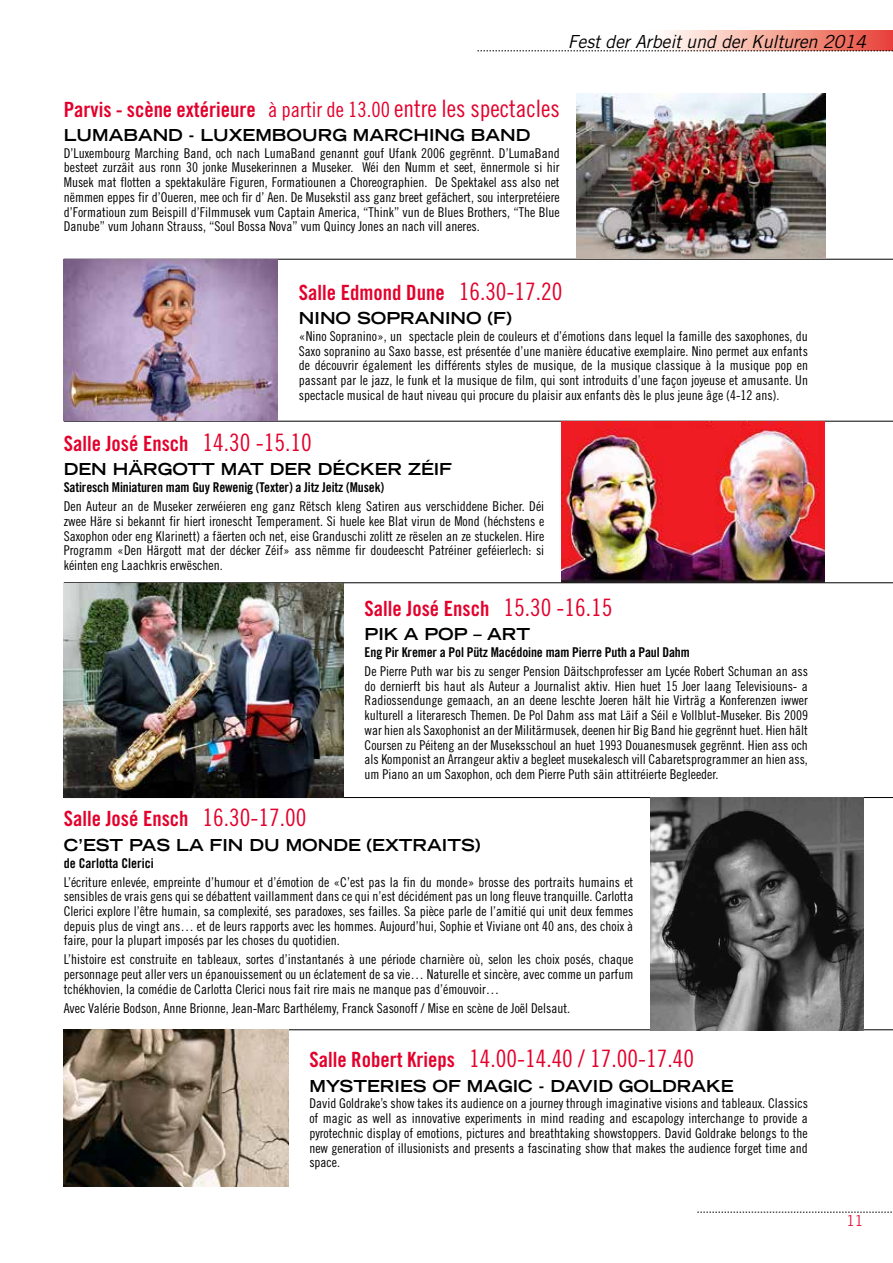
<style>
.page{position:relative;width:893px;height:1263px;background:#fff}
.page>*{position:absolute;margin:0;border:0;box-sizing:border-box;transform-origin:0 0}
.t1{font:24px "Trade Gothic LT Std Cn 18";color:#e3002c}
.t2{font:21px "Trade Gothic LT Std Bd Cn 20";color:#e3002c}
.t3{font:italic 18px "Trade Gothic LT Std";letter-spacing:-.01em;color:#000}
.t4{font:700 expanded 16.5px "Trade Gothic LT Std";color:#000}
.t5{font:300 15px "Trade Gothic LT Std";color:#e3002c}
.t6{font:13.5px/14.7px "Trade Gothic LT Std Cn 18";color:#000;text-align:justify}
.t7{font:13.5px "Trade Gothic LT Std Bd Cn 20";letter-spacing:-.01em;color:#000}
.s1{font-family:"Trade Gothic LT Std Cn 18"}
.s2{font-family:"Trade Gothic LT Std Cn 18";font-size:24px}
.s3{font-family:"Trade Gothic LT Std Bd Cn 20";font-size:21px}
</style>
<div class="page">
<svg style="left:477px;top:31px;width:416px;height:20px"></svg>
<svg style="left:477px;top:51px;width:416px;height:1px"></svg>
<hr style="left:64px;top:421px;width:829px;height:1px;background:#000">
<hr style="left:64px;top:582px;width:829px;height:1px;background:#000">
<hr style="left:64px;top:1029px;width:829px;height:1px;background:#000">
<hr style="left:64px;top:797px;width:829px;height:1px;background:#000">
<hr style="left:64px;top:259px;width:829px;height:1px;background:#000">
<img style="left:577px;top:93px;width:248px;height:166px">
<img style="left:64px;top:259px;width:214px;height:161px">
<img style="left:561px;top:422px;width:264px;height:160px">
<img style="left:64px;top:584px;width:279px;height:214px">
<img style="left:650px;top:798px;width:213px;height:232px">
<img style="left:64px;top:1030px;width:224px;height:156px">
<svg style="left:697px;top:1212px;width:195px;height:1px"></svg>
<h3 class="t3" style="left:568px;top:31px;width:300px">Fest der Arbeit und der Kulturen 2014</h3>
<h2 class="t2" style="left:64px;top:96px;width:497px">Parvis - scène extérieure <span class="s1">à partir de 13.00</span> <span class="s2">entre les spectacles</span></h2>
<p class="t4" style="left:64px;top:124px;width:468px">LUMABAND - LUXEMBOURG MARCHING BAND</p>
<p class="t6" style="left:64px;top:145px;width:497px">D’Luxembourg Marching Band, och nach LumaBand genannt gouf Ufank 2006 gegrënnt. D’LumaBand besteet zurzäit aus ronn 30 jonke Musekerinnen a Museker. Wéi den Numm et seet, ënnermole si hir Musek mat flotten a spektakuläre Figuren, Formatiounen a Choreographien. De Spektakel ass also net nëmmen eppes fir d’Oueren, mee och fir d’ Aen. De Musekstil ass ganz breet gefächert, sou interpretéiere d’Formatioun zum Beispill d’Filmmusek vum Captain America, “Think” vun de Blues Brothers, “The Blue Danube” vum Johann Strauss, “Soul Bossa Nova” vum Quincy Jones an nach vill aneres.</p>
<h2 class="t2" style="left:299px;top:279px;width:265px">Salle Edmond Dune <span class="s2">16.30-17.20</span></h2>
<p class="t4" style="left:299px;top:307px;width:214px">NINO SOPRANINO (F)</p>
<p class="t6" style="left:299px;top:329px;width:510px">«Nino Sopranino», un spectacle plein de couleurs et d’émotions dans lequel la famille des saxophones, du Saxo sopranino au Saxo basse, est présentée d’une manière éducative exemplaire. Nino permet aux enfants de découvrir également les différents styles de musique, de la musique classique à la musique pop en passant par le jazz, le funk et la musique de film, qui sont introduits d’une façon joyeuse et amusante. Un spectacle musical de haut niveau qui procure du plaisir aux enfants dès le plus jeune âge (4-12 ans).</p>
<h2 class="t2" style="left:64px;top:431px;width:249px">Salle José Ensch <span class="s2">14.30 -15.10</span></h2>
<p class="t4" style="left:64px;top:459px;width:390px">DEN HÄRGOTT MAT DER DÉCKER ZÉIF</p>
<p class="t7" style="left:64px;top:479px;width:322px">Satiresch Miniaturen mam Guy Rewenig (Texter) a Jitz Jeitz (Musek)</p>
<p class="t6" style="left:64px;top:499px;width:482px">Den Auteur an de Museker zerwéieren eng ganz Rëtsch kleng Satiren aus verschiddene Bicher. Déi zwee Häre si bekannt fir hiert ironescht Temperament. Si huele kee Blat virun de Mond (héchstens e Saxophon oder eng Klarinett) a fäerten och net, eise Granduschi zolitt ze rëselen an ze stuckelen. Hire Programm «Den Härgott mat der décker Zéif» ass nëmme fir doudeescht Patréiner geféierlech: si kéinten eng Laachkris erwëschen.</p>
<h2 class="t2" style="left:365px;top:596px;width:249px">Salle José Ensch <span class="s2">15.30 -16.15</span></h2>
<p class="t4" style="left:365px;top:623px;width:167px">PIK A POP – ART</p>
<p class="t7" style="left:365px;top:644px;width:327px">Eng Pir Kremer a Pol Pütz Macédoine mam Pierre Puth a Paul Dahm</p>
<p class="t6" style="left:365px;top:664px;width:445px">De Pierre Puth war bis zu senger Pension Däitschprofesser am Lycée Robert Schuman an ass do dernierft bis haut als Auteur a Journalist aktiv. Hien huet 15 Joer laang Televisiouns- a Radiossendunge gemaach, an an deene leschte Joeren hält hie Virträg a Konferenzen iwwer kulturell a literaresch Themen. De Pol Dahm ass mat Läif a Séil e Vollblut-Museker. Bis 2009 war hien als Saxophonist an der Militärmusek, deenen hir Big Band hie gegrënnt huet. Hien hält Coursen zu Péiteng an der Museksschoul an huet 1993 Douanesmusek gegrënnt. Hien ass och als Komponist an Arrangeur aktiv a begleet musekalesch vill Cabaretsprogrammer an hien ass, um Piano an um Saxophon, och dem Pierre Puth säin attitréierte Begleeder.</p>
<h2 class="t2" style="left:64px;top:806px;width:244px">Salle José Ensch <span class="s2">16.30-17.00</span></h2>
<p class="t4" style="left:64px;top:834px;width:418px">C’EST PAS LA FIN DU MONDE (EXTRAITS)</p>
<p class="t7" style="left:64px;top:854px;width:91px">de Carlotta Clerici</p>
<p class="t6" style="left:64px;top:874px;width:571px">L’écriture enlevée, empreinte d’humour et d’émotion de «C’est pas la fin du monde» brosse des portraits humains et sensibles de vrais gens qui se débattent vaillamment dans ce qui n’est décidément pas un long fleuve tranquille. Carlotta Clerici explore l’être humain, sa complexité, ses paradoxes, ses failles. Sa pièce parle de l’amitié qui unit deux femmes depuis plus de vingt ans… et de leurs rapports avec les hommes. Aujourd’hui, Sophie et Viviane ont 40 ans, des choix à faire, pour la plupart imposés par les choses du quotidien.</p>
<p class="t6" style="left:64px;top:952px;width:571px">L’histoire est construite en tableaux, sortes d’instantanés à une période charnière où, selon les choix posés, chaque personnage peut aller vers un épanouissement ou un éclatement de sa vie… Naturelle et sincère, avec comme un parfum tchékhovien, la comédie de Carlotta Clerici nous fait rire mais ne manque pas d’émouvoir…</p>
<p class="t6" style="left:64px;top:1000px;width:508px">Avec Valérie Bodson, Anne Brionne, Jean-Marc Barthélemy, Franck Sasonoff / Mise en scène de Joël Delsaut.</p>
<h1 class="t1" style="left:309px;top:1044px;width:386px"><span class="s3">Salle Robert Krieps</span> 14.00-14.40 / 17.00-17.40</h1>
<p class="t4" style="left:309px;top:1075px;width:426px">MYSTERIES OF MAGIC - DAVID GOLDRAKE</p>
<p class="t6" style="left:309px;top:1096px;width:500px">David Goldrake’s show takes its audience on a journey through imaginative visions and tableaux. Classics of magic as well as innovative experiments in mind reading and escapology interchange to provide a pyrotechnic display of emotions, pictures and breathtaking showstoppers. David Goldrake belongs to the new generation of illusionists and presents a fascinating show that makes the audience forget time and space.</p>
<p class="t5" style="left:846px;top:1212px;width:18px">11</p>
</div>
